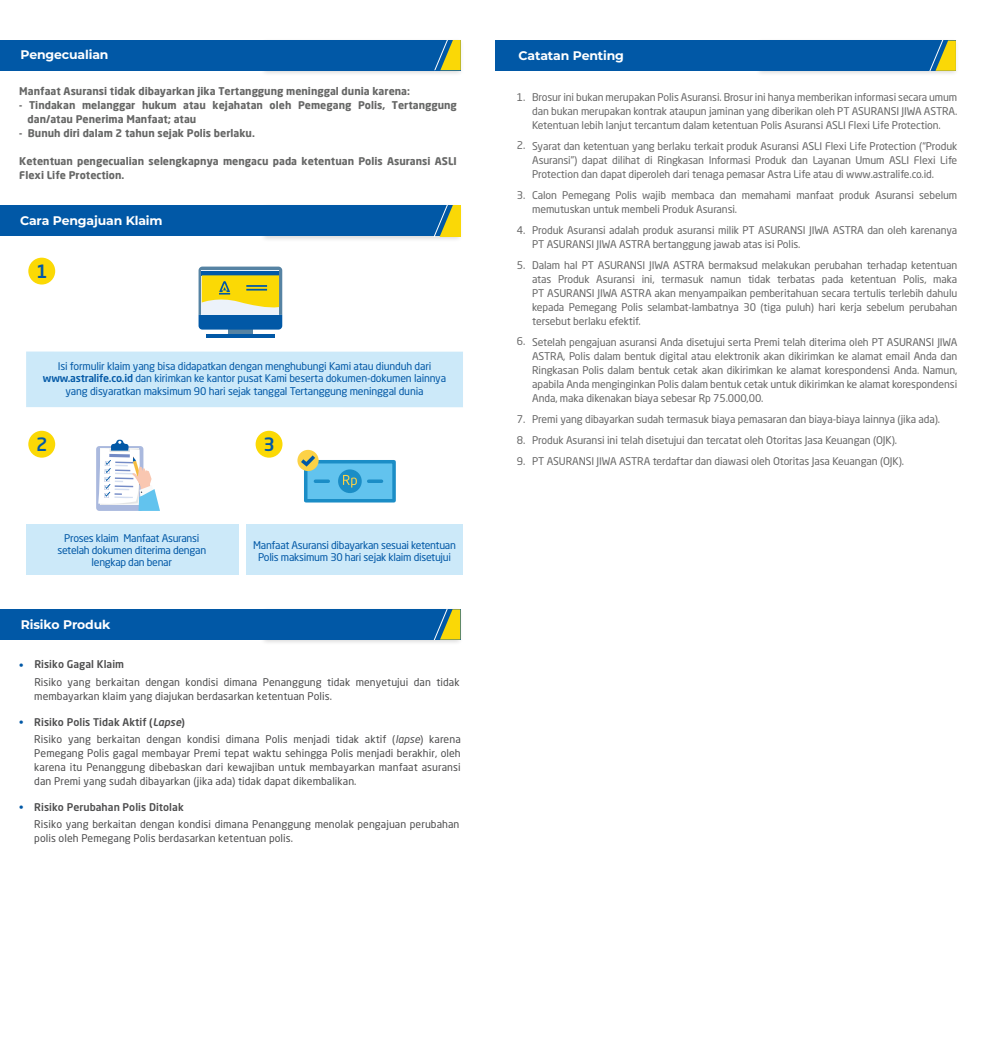
<style>
.page{position:relative;width:983px;height:1042px;background:#fff}
.page>*{position:absolute;margin:0;border:0;box-sizing:border-box;transform-origin:0 0}
.t1{font:500 18.2px "Neo Sans Pro";color:#0158a6}
.t2{font:700 12.42px "Montserrat";letter-spacing:-.01em;color:#fff}
.t3{font:10.5px/14px "Neo Sans Pro";letter-spacing:-.01em;color:#666;text-align:justify}
.t4{font:10.5px/14px "Neo Sans Pro";letter-spacing:.005em;color:#4d4d4e}
.t5{font:10.5px/12.2px "Neo Sans Pro";letter-spacing:-.015em;color:#0158a6;text-align:center}
.t6{font:700 10.5px/14px "Neo Sans Pro";color:#666766}
.t7{font:500 10.5px "Neo Sans Pro";letter-spacing:.005em;color:#4d4d4e}
.s1{font-weight:500}
.s2{font-family:"Neo Sans Std";font-weight:500;font-style:italic}
.s3{font-style:italic}
</style>
<div class="page">
<img style="left:258px;top:609px;width:203px;height:34px">
<div style="left:0;top:609px;width:460px;height:30px;background:#0158a6"></div>
<svg style="left:434px;top:609px;width:26px;height:30px"></svg>
<img style="left:753px;top:40px;width:203px;height:34px">
<div style="left:495px;top:41px;width:460px;height:30px;background:#0158a6"></div>
<svg style="left:929px;top:41px;width:26px;height:30px"></svg>
<div style="left:26px;top:351px;width:437px;height:56px;background:#cce9f9"></div>
<div style="left:26px;top:525px;width:212px;height:50px;background:#cce9f9"></div>
<div style="left:246px;top:525px;width:217px;height:50px;background:#cce9f9"></div>
<div style="left:28px;top:258px;width:27px;height:26px;background:#fbd905;border-radius:50%"></div>
<div style="left:28px;top:431px;width:27px;height:27px;background:#fbd905;border-radius:50%"></div>
<div style="left:255px;top:431px;width:27px;height:27px;background:#fbd905;border-radius:50%"></div>
<div style="left:228px;top:318px;width:25px;height:16px;background:#5683a3"></div>
<hr style="left:206px;top:334px;width:69px;height:4px;background:#0158a6">
<svg style="left:198px;top:267px;width:84px;height:63px;background:#98ac7a"></svg>
<div style="left:96px;top:446px;width:47px;height:65px;background:#aab9de;border-radius:3px"></div>
<svg style="left:98px;top:440px;width:62px;height:71px"></svg>
<div style="left:304px;top:460px;width:92px;height:42px;background:#62c3ee;border:4px solid #1b8dc6"></div>
<div style="left:338px;top:469px;width:24px;height:24px;background:#1b8dc6;border-radius:50%"></div>
<svg style="left:343px;top:475px;width:14px;height:12px"></svg>
<svg style="left:368px;top:479px;width:13px;height:4px"></svg>
<svg style="left:315px;top:479px;width:13px;height:4px"></svg>
<div style="left:297px;top:450px;width:21px;height:21px;background:#fcd246;border-radius:50%"></div>
<svg style="left:297px;top:452px;width:22px;height:17px"></svg>
<img style="left:259px;top:70px;width:202px;height:4px">
<div style="left:0;top:40px;width:461px;height:30px;background:#0158a6"></div>
<svg style="left:434px;top:40px;width:27px;height:30px"></svg>
<img style="left:258px;top:205px;width:203px;height:35px">
<div style="left:0;top:206px;width:460px;height:30px;background:#0158a6"></div>
<svg style="left:434px;top:206px;width:26px;height:30px"></svg>
<p class="t2" style="left:20px;top:46px;width:90px">Pengecualian</p>
<p class="t6" style="left:19px;top:83px;width:392px">Manfaat Asuransi tidak dibayarkan jika Tertanggung meninggal dunia karena:</p>
<p class="t6" style="left:28px;top:97px;width:431px;text-indent:-8px">- Tindakan melanggar hukum atau kejahatan oleh Pemegang Polis, Tertanggung dan/atau Penerima Manfaat; atau</p>
<p class="t6" style="left:19px;top:125px;width:237px">- Bunuh diri dalam 2 tahun sejak Polis berlaku.</p>
<p class="t6" style="left:19px;top:153px;width:439px">Ketentuan pengecualian selengkapnya mengacu pada ketentuan Polis Asuransi ASLI<br>Flexi Life Protection.</p>
<p class="t2" style="left:20px;top:212px;width:144px">Cara Pengajuan Klaim</p>
<h1 class="t1" style="left:36px;top:259px;width:13px">1</h1>
<p class="t5" style="left:43px;top:360px;width:405px">Isi formulir klaim yang bisa didapatkan dengan menghubungi Kami atau diunduh dari <span class="s1">www.astralife.co.id</span> dan kirimkan ke kantor pusat Kami beserta dokumen-dokumen lainnya yang disyaratkan maksimum 90 hari sejak tanggal Tertanggung meninggal dunia</p>
<h1 class="t1" style="left:36px;top:432px;width:13px">2</h1>
<h1 class="t1" style="left:263px;top:432px;width:13px">3</h1>
<p class="t5" style="left:57px;top:531px;width:150px">Proses klaim Manfaat Asuransi setelah dokumen diterima dengan lengkap dan benar</p>
<p class="t5" style="left:253px;top:538px;width:204px">Manfaat Asuransi dibayarkan sesuai ketentuan<br>Polis maksimum 30 hari sejak klaim disetujui</p>
<p class="t2" style="left:21px;top:616px;width:91px">Risiko Produk</p>
<p class="t5" style="left:19px;top:658px;width:6px">•</p>
<p class="t7" style="left:34px;top:658px;width:91px">Risiko Gagal Klaim</p>
<p class="t4" style="left:34px;top:675px;width:427px">Risiko yang berkaitan dengan kondisi dimana Penanggung tidak menyetujui dan tidak membayarkan klaim yang diajukan berdasarkan ketentuan Polis.</p>
<p class="t5" style="left:19px;top:715px;width:6px">•</p>
<p class="t4" style="left:34px;top:713px;width:428px;line-height:17.5px"><span class="s1">Risiko Polis Tidak Aktif (</span><span class="s2">Lapse</span><span class="s1">)<br></span>Risiko yang berkaitan dengan kondisi dimana Polis menjadi tidak aktif (<span class="s3">lapse</span>) karena</p>
<p class="t4" style="left:34px;top:746px;width:428px;text-align:justify">Pemegang Polis gagal membayar Premi tepat waktu sehingga Polis menjadi berakhir, oleh karena itu Penanggung dibebaskan dari kewajiban untuk membayarkan manfaat asuransi dan Premi yang sudah dibayarkan (jika ada) tidak dapat dikembalikan.</p>
<p class="t5" style="left:19px;top:800px;width:6px">•</p>
<p class="t7" style="left:34px;top:800px;width:151px">Risiko Perubahan Polis Ditolak</p>
<p class="t4" style="left:34px;top:817px;width:426px">Risiko yang berkaitan dengan kondisi dimana Penanggung menolak pengajuan perubahan polis oleh Pemegang Polis berdasarkan ketentuan polis.</p>
<p class="t2" style="left:518px;top:46px;width:107px">Catatan Penting</p>
<p class="t3" style="left:532px;top:90px;width:427px">Brosur ini bukan merupakan Polis Asuransi. Brosur ini hanya memberikan informasi secara umum dan bukan merupakan kontrak ataupun jaminan yang diberikan oleh PT ASURANSI JIWA ASTRA.<br>Ketentuan lebih lanjut tercantum dalam ketentuan Polis Asuransi ASLI Flexi Life Protection.</p>
<p class="t3" style="left:532px;top:139px;width:427px">Syarat dan ketentuan yang berlaku terkait produk Asuransi ASLI Flexi Life Protection (“Produk Asuransi”) dapat dilihat di Ringkasan Informasi Produk dan Layanan Umum ASLI Flexi Life Protection dan dapat diperoleh dari tenaga pemasar Astra Life atau di www.astralife.co.id.</p>
<p class="t3" style="left:532px;top:188px;width:426px">Calon Pemegang Polis wajib membaca dan memahami manfaat produk Asuransi sebelum memutuskan untuk membeli Produk Asuransi.</p>
<p class="t3" style="left:532px;top:223px;width:426px">Produk Asuransi adalah produk asuransi milik PT ASURANSI JIWA ASTRA dan oleh karenanya<br>PT ASURANSI JIWA ASTRA bertanggung jawab atas isi Polis.</p>
<p class="t3" style="left:532px;top:258px;width:427px">Dalam hal PT ASURANSI JIWA ASTRA bermaksud melakukan perubahan terhadap ketentuan atas Produk Asuransi ini, termasuk namun tidak terbatas pada ketentuan Polis, maka PT ASURANSI JIWA ASTRA akan menyampaikan pemberitahuan secara tertulis terlebih dahulu kepada Pemegang Polis selambat-lambatnya 30 (tiga puluh) hari kerja sebelum perubahan tersebut berlaku efektif.</p>
<p class="t3" style="left:532px;top:335px;width:427px">Setelah pengajuan asuransi Anda disetujui serta Premi telah diterima oleh PT ASURANSI JIWA ASTRA, Polis dalam bentuk digital atau elektronik akan dikirimkan ke alamat email Anda dan Ringkasan Polis dalam bentuk cetak akan dikirimkan ke alamat korespondensi Anda. Namun, apabila Anda menginginkan Polis dalam bentuk cetak untuk dikirimkan ke alamat korespondensi Anda, maka dikenakan biaya sebesar Rp 75.000,00.</p>
<p class="t3" style="left:532px;top:408px;width:409px;line-height:21px;text-align:left">Premi yang dibayarkan sudah termasuk biaya pemasaran dan biaya-biaya lainnya (jika ada).<br>Produk Asuransi ini telah disetujui dan tercatat oleh Otoritas Jasa Keuangan (OJK).<br>PT ASURANSI JIWA ASTRA terdaftar dan diawasi oleh Otoritas Jasa Keuangan (OJK).</p>
<p class="t3" style="left:517px;top:90px;width:10px">1.</p>
<p class="t3" style="left:517px;top:138px;width:10px">2.</p>
<p class="t3" style="left:517px;top:188px;width:10px">3.</p>
<p class="t3" style="left:517px;top:223px;width:10px">4.</p>
<p class="t3" style="left:517px;top:258px;width:10px">5.</p>
<p class="t3" style="left:517px;top:334px;width:10px">6.</p>
<p class="t3" style="left:517px;top:408px;width:10px;line-height:21.2px">7.<br>8.<br>9.</p>
</div>
